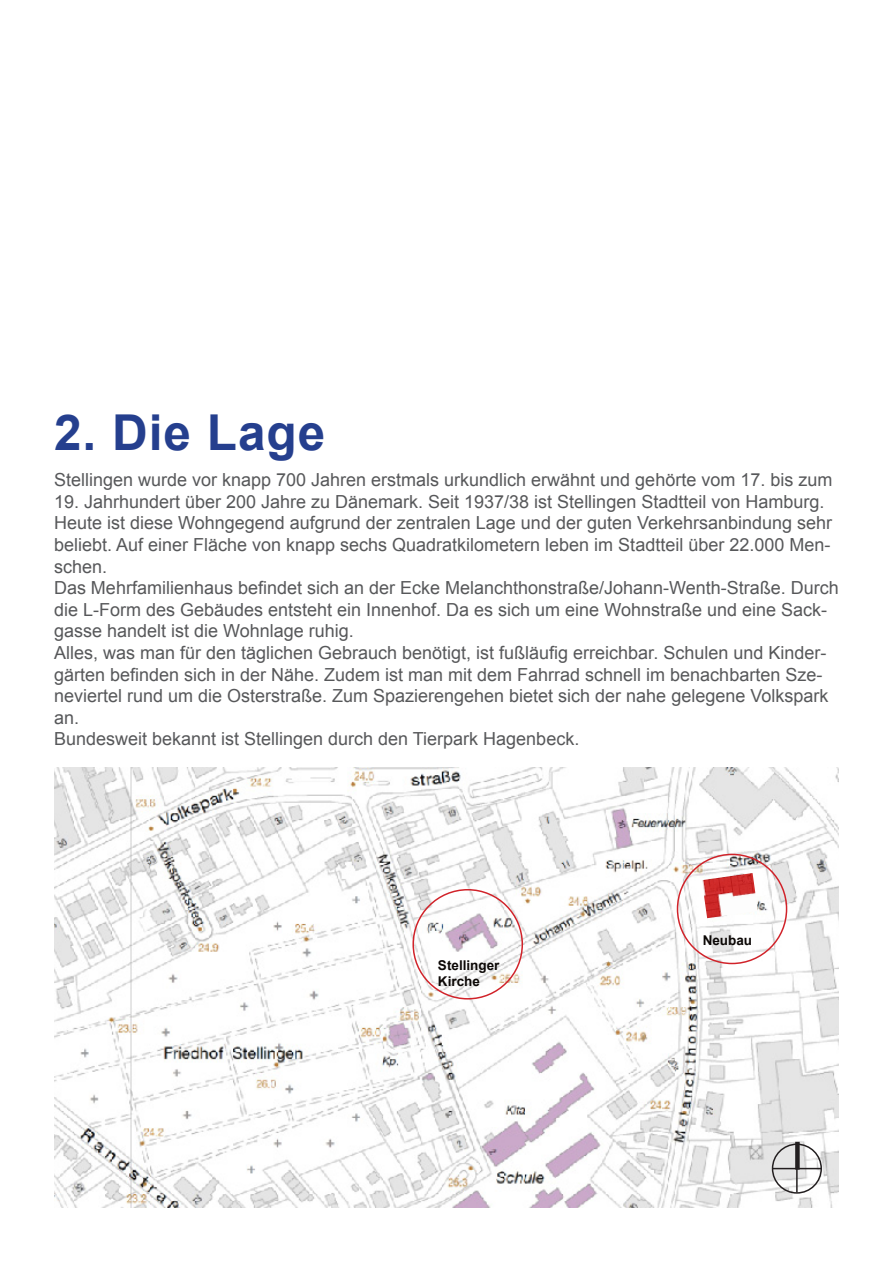
<style>
.page{position:relative;width:893px;height:1263px;background:#fff}
.page>*{position:absolute;margin:0;border:0;box-sizing:border-box;transform-origin:0 0}
.t1{font:700 49.5px "Arial";letter-spacing:.02em;color:#253f8e}
.t2{font:18px/21.6px "Arial";color:#57585a}
.t3{font:700 13.5px "Arial";color:#0c0806}
</style>
<div class="page">
<img style="left:54px;top:767px;width:785px;height:441px">
<img style="left:702px;top:873px;width:56px;height:45px">
<div style="left:412px;top:889px;width:111px;height:110px;border:2px solid #d1232a;border-radius:50%"></div>
<div style="left:677px;top:854px;width:110px;height:110px;border:2px solid #d1232a;border-radius:50%"></div>
<div style="left:772px;top:1143px;width:50px;height:51px;border:2px solid #231f20;border-radius:50%"></div>
<hr style="left:796px;top:1143px;width:2px;height:49px;background:#231f20">
<hr style="left:772px;top:1168px;width:49px;height:1px;background:#231f20">
<div style="left:795px;top:1142px;width:5px;height:27px;background:#231f20"></div>
<p class="t1" style="left:54px;top:400px;width:273px">2. Die Lage</p>
<p class="t2" style="left:54px;top:469px;width:780px">Stellingen wurde vor knapp 700 Jahren erstmals urkundlich erwähnt und gehörte vom 17. bis zum</p>
<p class="t2" style="left:54px;top:491px;width:780px">19. Jahrhundert über 200 Jahre zu Dänemark. Seit 1937/38 ist Stellingen Stadtteil von Hamburg.<br>Heute ist diese Wohngegend aufgrund der zentralen Lage und der guten Verkehrsanbindung sehr beliebt. Auf einer Fläche von knapp sechs Quadratkilometern leben im Stadtteil über 22.000 Men&shy;schen.</p>
<p class="t2" style="left:54px;top:577px;width:786px">Das Mehrfamilienhaus befindet sich an der Ecke Melanchthonstraße/Johann-Wenth-Straße. Durch die L-Form des Gebäudes entsteht ein Innenhof. Da es sich um eine Wohnstraße und eine Sack&shy;gasse handelt ist die Wohnlage ruhig.</p>
<p class="t2" style="left:54px;top:642px;width:776px">Alles, was man für den täglichen Gebrauch benötigt, ist fußläufig erreichbar. Schulen und Kinder&shy;gärten befinden sich in der Nähe. Zudem ist man mit dem Fahrrad schnell im benachbarten Sze&shy;neviertel rund um die Osterstraße. Zum Spazierengehen bietet sich der nahe gelegene Volkspark an.</p>
<p class="t2" style="left:54px;top:728px;width:527px">Bundesweit bekannt ist Stellingen durch den Tierpark Hagenbeck.</p>
<p class="t3" style="left:438px;top:956px;width:63px">Stellinger</p>
<p class="t3" style="left:438px;top:972px;width:44px">Kirche</p>
<p class="t3" style="left:703px;top:931px;width:51px">Neubau</p>
</div>
